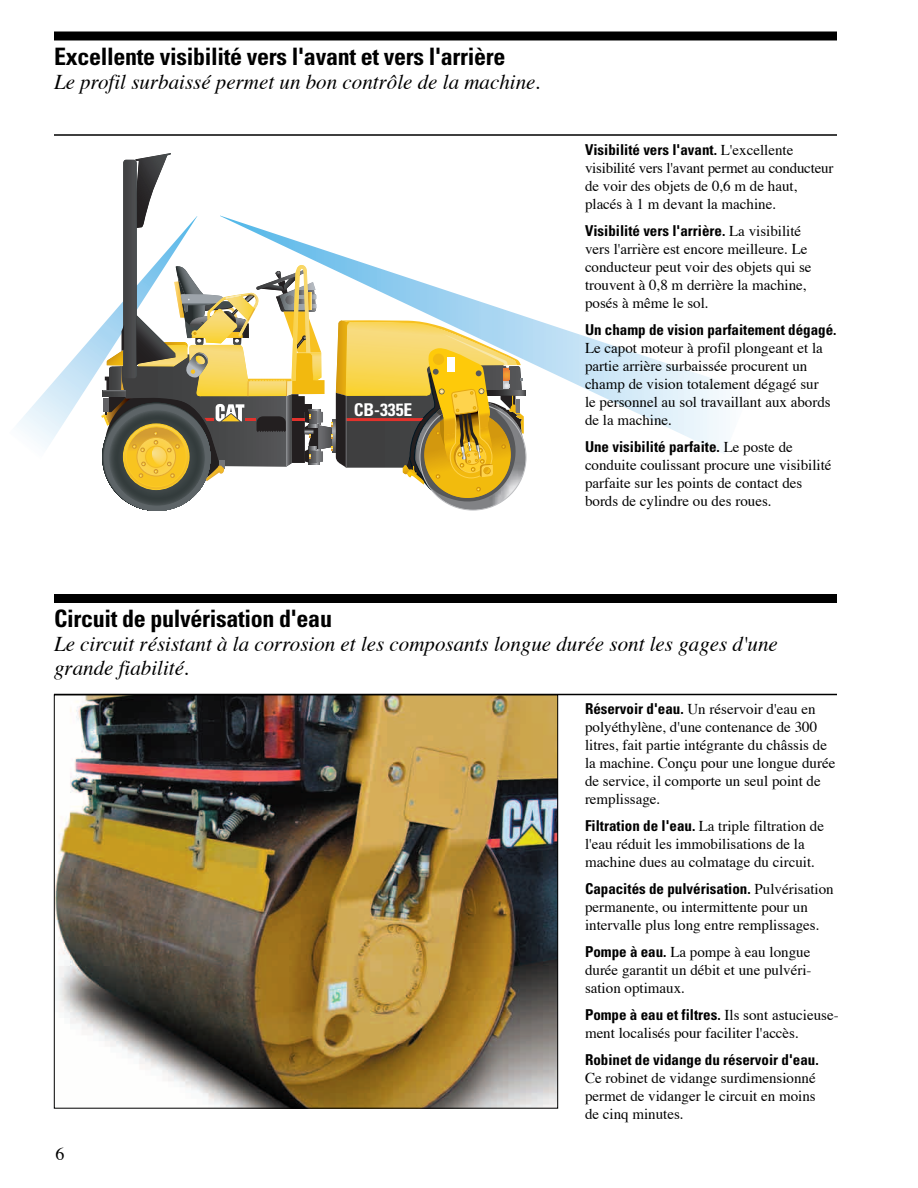
<style>
.page{position:relative;width:918px;height:1188px;background:#fff}
.page>*{position:absolute;margin:0;border:0;box-sizing:border-box;transform-origin:0 0}
.t1{font:700 condensed 24px "Univers";letter-spacing:-.015em;color:#000}
.t2{font:italic 21px/24px "Times";color:#000}
.t3{font:18px "Times";color:#000}
.t4{font:700 condensed 17.7px "Univers";color:#fff}
.t5{font:15px/18px "Times";color:#000}
.t6{font:700 condensed 15px "Univers";color:#000}
.s1{font-family:"Times";font-weight:400;font-stretch:normal}
.s2{font-family:"Univers";font-weight:700;font-stretch:condensed}
</style>
<div class="page">
<img style="left:56px;top:697px;width:500px;height:410px">
<div style="left:54px;top:32px;width:783px;height:8px;background:#000"></div>
<div style="left:54px;top:594px;width:783px;height:9px;background:#000"></div>
<hr style="left:54px;top:694px;width:783px;height:1px;background:#000">
<hr style="left:54px;top:134px;width:783px;height:2px;background:#000">
<svg style="left:17px;top:327px;width:84px;height:120px"></svg>
<svg style="left:545px;top:323px;width:181px;height:131px"></svg>
<svg style="left:101px;top:153px;width:444px;height:358px"></svg>
<h1 class="t1" style="left:54px;top:47px;width:453px">Excellente visibilité vers l'avant et vers l'arrière</h1>
<h2 class="t2" style="left:54px;top:71px;width:488px">Le profil surbaissé permet un bon contrôle de la machine.</h2>
<p class="t4" style="left:354px;top:403px;width:60px">CB-335E</p>
<p class="t6" style="left:585px;top:144px;width:210px">Visibilité vers l'avant. <span class="s1">L'excellente</span></p>
<p class="t5" style="left:585px;top:160px;width:250px">visibilité vers l'avant permet au conducteur de voir des objets de 0,6 m de haut, placés à 1 m devant la machine.</p>
<p class="t6" style="left:585px;top:225px;width:218px">Visibilité vers l'arrière. <span class="s1">La visibilité</span></p>
<p class="t5" style="left:585px;top:241px;width:228px">vers l'arrière est encore meilleure. Le conducteur peut voir des objets qui se trouvent à 0,8 m derrière la machine, posés à même le sol.</p>
<p class="t6" style="left:585px;top:324px;width:253px">Un champ de vision parfaitement dégagé.</p>
<p class="t5" style="left:585px;top:340px;width:247px">Le capot moteur à profil plongeant et la partie arrière surbaissée procurent un champ de vision totalement dégagé sur le personnel au sol travaillant aux abords de la machine.</p>
<p class="t6" style="left:585px;top:441px;width:209px">Une visibilité parfaite. <span class="s1">Le poste de</span></p>
<p class="t5" style="left:585px;top:457px;width:248px">conduite coulissant procure une visibilité parfaite sur les points de contact des bords de cylindre ou des roues.</p>
<h1 class="t1" style="left:54px;top:610px;width:280px">Circuit de pulvérisation d'eau</h1>
<h2 class="t2" style="left:54px;top:634px;width:725px">Le circuit résistant à la corrosion et les composants longue durée sont les gages d'une grande fiabilité.</h2>
<p class="t5" style="left:585px;top:702px;width:252px"><span class="s2">Réservoir d'eau.</span> Un réservoir d'eau en polyéthylène, d'une contenance de 300 litres, fait partie intégrante du châssis de la machine. Conçu pour une longue durée de service, il comporte un seul point de remplissage.</p>
<p class="t5" style="left:585px;top:819px;width:241px"><span class="s2">Filtration de l'eau.</span> La triple filtration de l'eau réduit les immobilisations de la machine dues au colmatage du circuit.</p>
<p class="t6" style="left:585px;top:883px;width:250px">Capacités de pulvérisation. <span class="s1">Pulvérisation</span></p>
<p class="t5" style="left:585px;top:900px;width:236px">permanente, ou intermittente pour un intervalle plus long entre remplissages.</p>
<p class="t5" style="left:585px;top:945px;width:228px;text-align:justify"><span class="s2">Pompe à eau.</span> La pompe à eau longue durée garantit un débit et une pulvéri&shy;sation optimaux.</p>
<p class="t6" style="left:585px;top:1009px;width:255px">Pompe à eau et filtres. <span class="s1">Ils sont astucieuse-</span></p>
<p class="t5" style="left:585px;top:1026px;width:215px">ment localisés pour faciliter l'accès.</p>
<p class="t6" style="left:585px;top:1054px;width:235px">Robinet de vidange du réservoir d'eau.</p>
<p class="t5" style="left:585px;top:1071px;width:232px;text-align:justify">Ce robinet de vidange surdimensionné permet de vidanger le circuit en moins de cinq minutes.</p>
<p class="t3" style="left:56px;top:1147px;width:10px">6</p>
</div>
